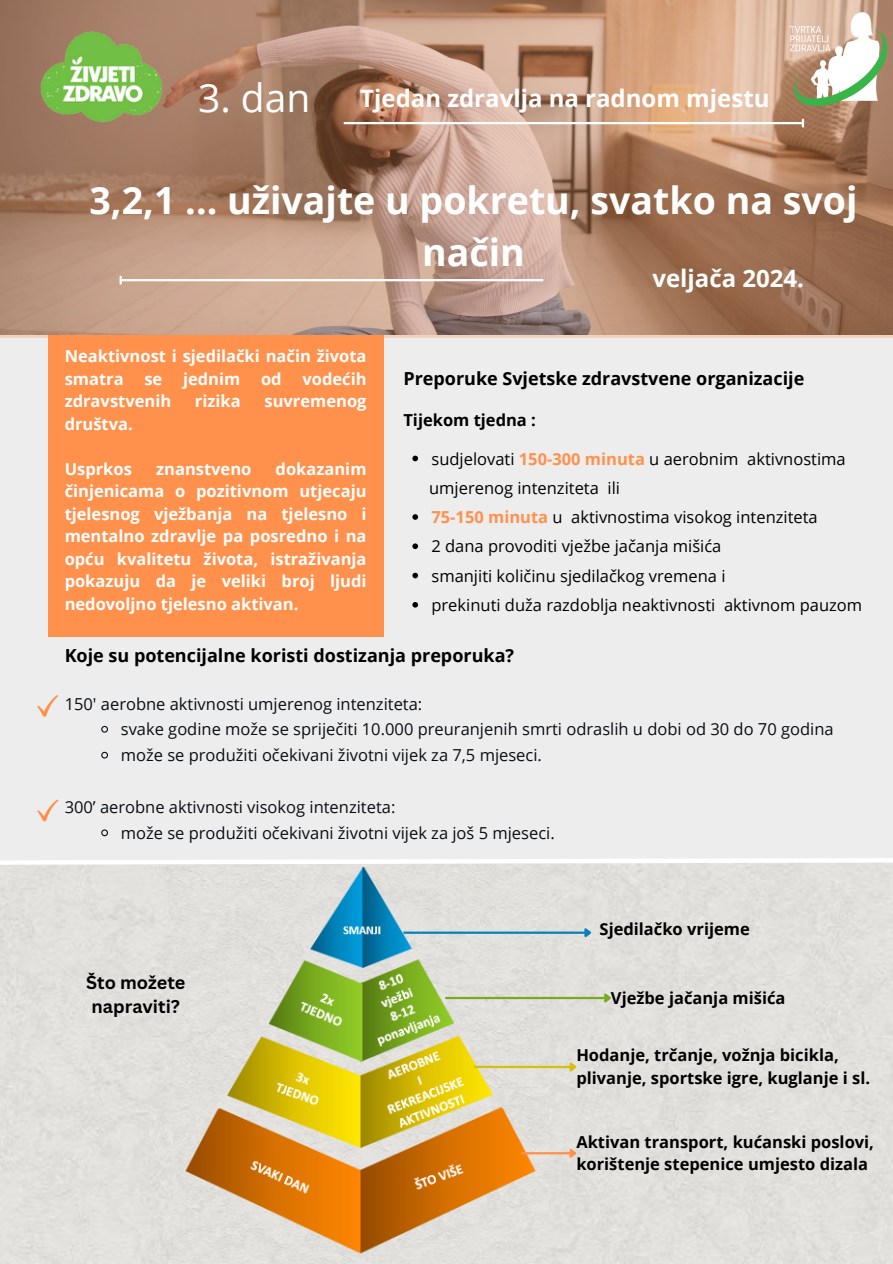
<style>
.page{position:relative;width:893px;height:1264px;background:#fff}
.page>*{position:absolute;margin:0;border:0;box-sizing:border-box;transform-origin:0 0}
.t1{font:700 39.75px "Canva Sans";color:#fff}
.t2{font:39px "Open Sans";color:#fff}
.t3{font:700 37.5px/51.8px "Open Sans";color:#fff;text-align:center}
.t4{font:700 24px "Open Sans";color:#fff}
.t5{font:700 18px "Open Sans";color:#000}
.t6{font:700 18px/24.8px "Canva Sans";color:#000;text-align:center}
.t7{font:700 16.5px/22.5px "Open Sans";color:#fff}
.t8{font:16.5px "Open Sans";color:#0a0e14}
.t9{font:16.5px "Open Sans";color:#000}
.t10{font:700 16.5px/22.5px "Open Sans";color:#000}
.s1{font-weight:700;color:#ff914d}
</style>
<div class="page">
<div style="left:0;top:0;width:892px;height:1263px;background:#ededed"></div>
<div style="left:48px;top:0;width:335px;height:636px;background:#ff914d"></div>
<svg style="left:0;top:0;width:892px;height:338px;background:#b48b73"></svg>
<hr style="left:343px;top:122px;width:459px;height:2px;background:#fff">
<svg style="left:801px;top:120px;width:3px;height:6px"></svg>
<hr style="left:121px;top:279px;width:422px;height:2px;background:#fff">
<svg style="left:119px;top:277px;width:3px;height:6px"></svg>
<div style="left:0;top:867px;width:892px;height:396px;background:#e1e0dc"></div>
<img style="left:174px;top:867px;width:375px;height:395px">
<svg style="left:0;top:858px;width:892px;height:9px"></svg>
<hr style="left:403px;top:931px;width:182px;height:2px;background:#0881b6">
<svg style="left:582px;top:926px;width:11px;height:14px"></svg>
<hr style="left:445px;top:996px;width:159px;height:3px;background:#79a922">
<svg style="left:602px;top:991px;width:11px;height:14px"></svg>
<hr style="left:473px;top:1065px;width:97px;height:3px;background:#d7be0a">
<svg style="left:567px;top:1060px;width:12px;height:14px"></svg>
<hr style="left:521px;top:1152px;width:49px;height:2px;background:#ff914d">
<svg style="left:567px;top:1146px;width:12px;height:15px"></svg>
<svg style="left:37px;top:695px;width:21px;height:21px"></svg>
<svg style="left:37px;top:799px;width:21px;height:22px"></svg>
<img style="left:37px;top:30px;width:128px;height:95px">
<img style="left:780px;top:0;width:112px;height:112px">
<svg style="left:101px;top:725px;width:7px;height:8px"></svg>
<svg style="left:101px;top:751px;width:7px;height:8px"></svg>
<svg style="left:101px;top:829px;width:7px;height:8px"></svg>
<svg style="left:412px;top:455px;width:6px;height:6px"></svg>
<svg style="left:412px;top:514px;width:6px;height:6px"></svg>
<svg style="left:412px;top:543px;width:6px;height:6px"></svg>
<svg style="left:412px;top:572px;width:6px;height:6px"></svg>
<svg style="left:412px;top:602px;width:6px;height:5px"></svg>
<p class="t2" style="left:198px;top:70px;width:114px">3. dan</p>
<h4 class="t4" style="left:360px;top:81px;width:411px">Tjedan zdravlja na radnom mjestu</h4>
<p class="t1" style="left:157px;top:73px;width:163px">Tjelesna</p>
<h4 class="t3" style="left:89px;top:174px;width:769px">3,2,1 ... uživajte u pokretu, svatko na svoj način</h4>
<p class="t1" style="left:156px;top:183px;width:153px">radnom</p>
<p class="t7" style="left:65px;top:344px;width:303px">Neaktivnost i sjedilački način života smatra</p>
<p class="t7" style="left:144px;top:367px;width:19px">se</p>
<p class="t7" style="left:183px;top:367px;width:59px">jednim</p>
<p class="t7" style="left:261px;top:367px;width:22px">od</p>
<p class="t7" style="left:302px;top:367px;width:66px">vodećih</p>
<p class="t7" style="left:65px;top:389px;width:108px">zdravstvenih</p>
<p class="t7" style="left:195px;top:389px;width:47px">rizika</p>
<p class="t7" style="left:264px;top:389px;width:103px">suvremenog</p>
<p class="t7" style="left:65px;top:412px;width:70px">društva.</p>
<p class="t7" style="left:65px;top:457px;width:69px">Usprkos</p>
<p class="t7" style="left:156px;top:457px;width:97px">znanstveno</p>
<p class="t7" style="left:65px;top:457px;width:303px;text-align:justify;text-indent:211px">dokazanim činjenicama o pozitivnom utjecaju tjelesnog vježbanja na tjelesno i mentalno zdravlje pa posredno i na opću kvalitetu života, istraživanja pokazuju da je veliki broj ljudi nedovoljno tjelesno aktivan.</p>
<h2 class="t4" style="left:652px;top:262px;width:153px">veljača 2024.</h2>
<p class="t5" style="left:403px;top:365px;width:402px">Preporuke Svjetske zdravstvene organizacije</p>
<p class="t10" style="left:403px;top:409px;width:134px">Tijekom tjedna :</p>
<h4 class="t9" style="left:431px;top:447px;width:416px">sudjelovati <span class="s1">150-300 minuta</span> u aerobnim aktivnostima</h4>
<p class="t9" style="left:429px;top:476px;width:192px">umjerenog intenziteta ili</p>
<p class="t9" style="left:431px;top:505px;width:388px"><span class="s1">75-150 minuta</span> u aktivnostima visokog intenziteta</p>
<p class="t9" style="left:431px;top:535px;width:291px">2 dana provoditi vježbe jačanja mišića</p>
<p class="t9" style="left:431px;top:564px;width:295px">smanjiti količinu sjedilačkog vremena i</p>
<p class="t9" style="left:431px;top:593px;width:432px">prekinuti duža razdoblja neaktivnosti aktivnom pauzom</p>
<h1 class="t5" style="left:65px;top:643px;width:451px">Koje su potencijalne koristi dostizanja preporuka?</h1>
<h4 class="t8" style="left:65px;top:692px;width:359px">150' aerobne aktivnosti umjerenog intenziteta:</h4>
<h4 class="t8" style="left:121px;top:717px;width:714px">svake godine može se spriječiti 10.000 preuranjenih smrti odraslih u dobi od 30 do 70 godina</h4>
<h4 class="t8" style="left:121px;top:743px;width:422px">može se produžiti očekivani životni vijek za 7,5 mjeseci.</h4>
<h4 class="t8" style="left:65px;top:795px;width:332px">300’ aerobne aktivnosti visokog intenziteta:</h4>
<p class="t8" style="left:121px;top:821px;width:435px">može se produžiti očekivani životni vijek za još 5 mjeseci.</p>
<p class="t6" style="left:86px;top:969px;width:101px">Što možete napraviti?</p>
<p class="t10" style="left:599px;top:917px;width:152px">Sjedilačko vrijeme</p>
<p class="t10" style="left:611px;top:985px;width:176px">Vježbe jačanja mišića</p>
<h3 class="t10" style="left:576px;top:1043px;width:295px">Hodanje, trčanje, vožnja bicikla, plivanje, sportske igre, kuglanje i sl.</h3>
<p class="t10" style="left:576px;top:1129px;width:299px">Aktivan transport, kućanski poslovi, korištenje stepenice umjesto dizala</p>
</div>
